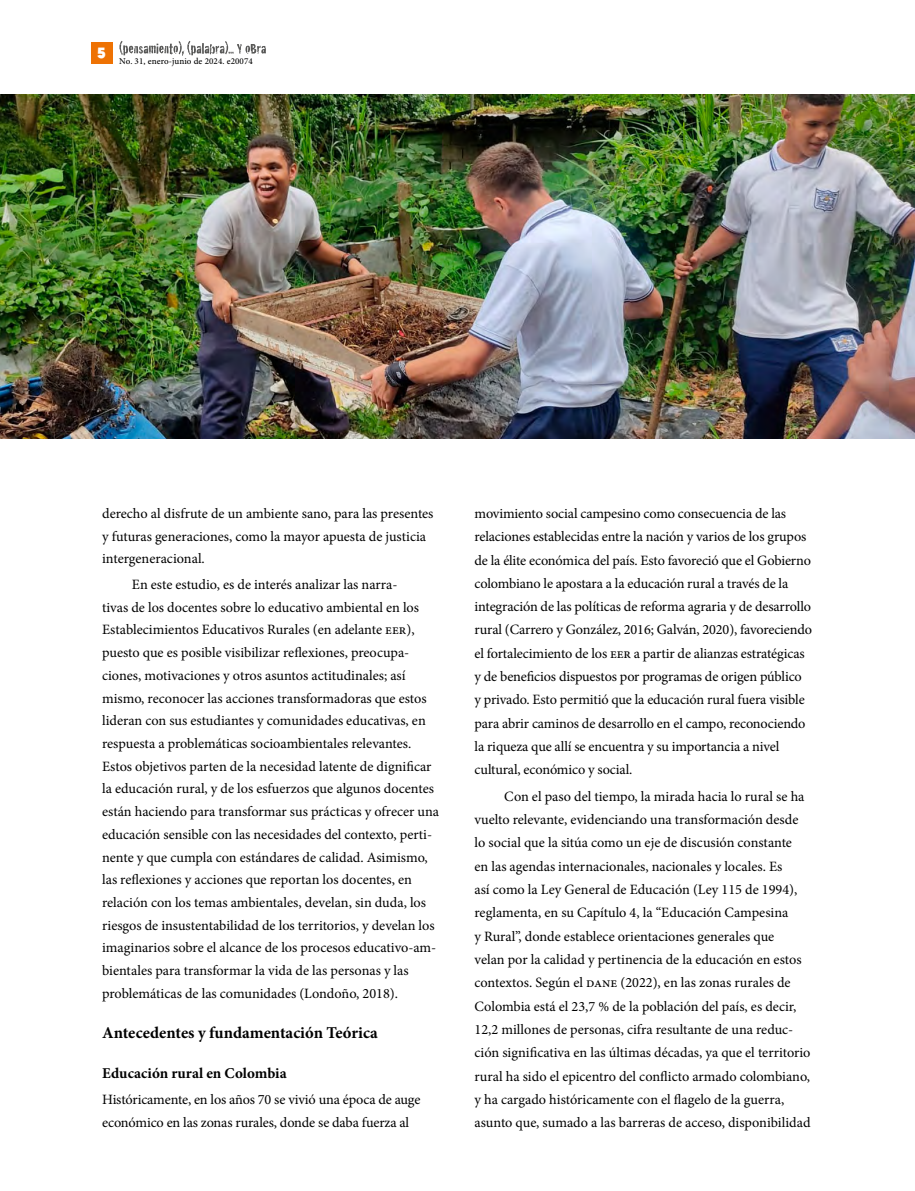
<style>
.page{position:relative;width:915px;height:1191px;background:#fff}
.page>*{position:absolute;margin:0;border:0;box-sizing:border-box;transform-origin:0 0}
.T2{font:700 16.5px "Minion Pro";color:#000}
.T3{font:700 15px "Minion Pro";color:#000}
.texto_corrido{font:14.25px/22.6px "Minion Pro";color:#000}
.texto_sin_Sangrar{font:14.25px/23.2px "Minion Pro";letter-spacing:-.01em;color:#000}
.t1{font:500 9px "Minion Pro";letter-spacing:.01em;color:#000}
</style>
<div class="page">
<img style="left:0;top:94px;width:914px;height:345px">
<div style="left:91px;top:42px;width:21px;height:21px;background:#ee7203"></div>
<svg style="left:119px;top:41px;width:147px;height:15px"></svg>
<p class="t1" style="left:98px;top:55px;width:157px"><sup>5</sup> No. 31, enero-junio de 2024. e20074</p>
<p class="texto_corrido" style="left:102px;top:502px;width:333px">derecho al disfrute de un ambiente sano, para las presentes y futuras generaciones, como la mayor apuesta de justicia intergeneracional.</p>
<p class="texto_corrido" style="left:102px;top:573px;width:338px;text-indent:30px">En este estudio, es de interés analizar las narra-<br>tivas de los docentes sobre lo educativo ambiental en los Establecimientos Educativos Rurales (en adelante eer), puesto que es posible visibilizar reflexiones, preocupa&shy;ciones, motivaciones y otros asuntos actitudinales; así mismo, reconocer las acciones transformadoras que estos lideran con sus estudiantes y comunidades educativas, en respuesta a problemáticas socioambientales relevantes.<br>Estos objetivos parten de la necesidad latente de dignificar la educación rural, y de los esfuerzos que algunos docentes están haciendo para transformar sus prácticas y ofrecer una educación sensible con las necesidades del contexto, perti&shy;nente y que cumpla con estándares de calidad. Asimismo, las reflexiones y acciones que reportan los docentes, en relación con los temas ambientales, develan, sin duda, los riesgos de insustentabilidad de los territorios, y develan los imaginarios sobre el alcance de los procesos educativo-am&shy;bientales para transformar la vida de las personas y las problemáticas de las comunidades (Londoño, 2018).</p>
<p class="T2" style="left:102px;top:1021px;width:277px">Antecedentes y fundamentación Teórica</p>
<p class="T3" style="left:102px;top:1062px;width:186px">Educación rural en Colombia</p>
<p class="texto_sin_Sangrar" style="left:102px;top:1088px;width:320px;line-height:22.6px">Históricamente, en los años 70 se vivió una época de auge económico en las zonas rurales, donde se daba fuerza al</p>
<p class="texto_sin_Sangrar" style="left:474px;top:502px;width:339px">movimiento social campesino como consecuencia de las relaciones establecidas entre la nación y varios de los grupos de la élite económica del país. Esto favoreció que el Gobierno colombiano le apostara a la educación rural a través de la integración de las políticas de reforma agraria y de desarrollo rural (Carrero y González, 2016; Galván, 2020), favoreciendo el fortalecimiento de los eer a partir de alianzas estratégicas y de beneficios dispuestos por programas de origen público<br>y privado. Esto permitió que la educación rural fuera visible para abrir caminos de desarrollo en el campo, reconociendo la riqueza que allí se encuentra y su importancia a nivel cultural, económico y social.</p>
<p class="texto_corrido" style="left:474px;top:784px;width:337px;line-height:23.2px;text-indent:30px">Con el paso del tiempo, la mirada hacia lo rural se ha vuelto relevante, evidenciando una transformación desde lo social que la sitúa como un eje de discusión constante<br>en las agendas internacionales, nacionales y locales. Es<br>así como la Ley General de Educación (Ley 115 de 1994), reglamenta, en su Capítulo 4, la “Educación Campesina<br>y Rural”, donde establece orientaciones generales que<br>velan por la calidad y pertinencia de la educación en estos contextos. Según el dane (2022), en las zonas rurales de Colombia está el 23,7 % de la población del país, es decir, 12,2 millones de personas, cifra resultante de una reduc&shy;ción significativa en las últimas décadas, ya que el territorio rural ha sido el epicentro del conflicto armado colombiano, y ha cargado históricamente con el flagelo de la guerra, asunto que, sumado a las barreras de acceso, disponibilidad</p>
</div>
